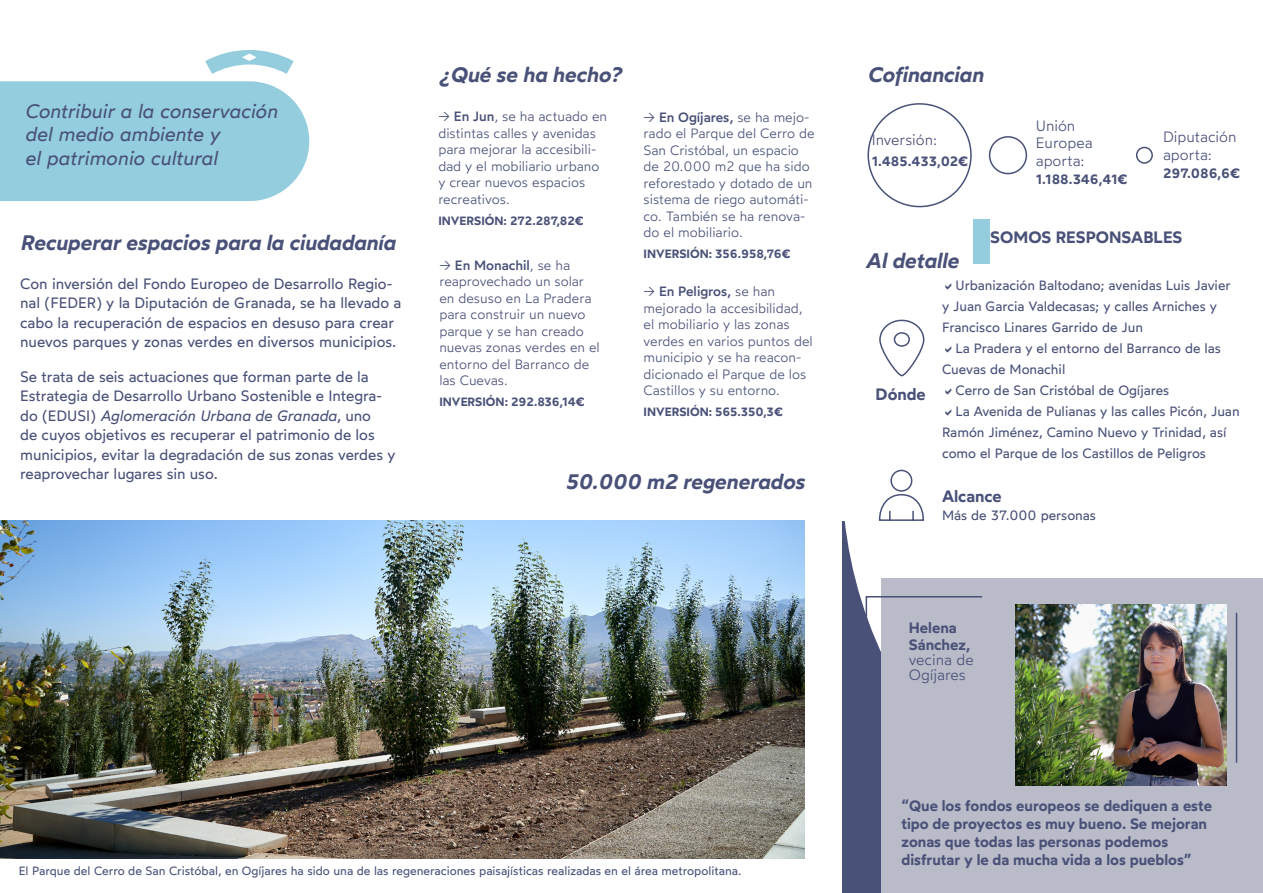
<style>
.page{position:relative;width:1263px;height:893px;background:#fff}
.page>*{position:absolute;margin:0;border:0;box-sizing:border-box;transform-origin:0 0}
.t1{font:italic 600 21px "Wotfard";color:#495178}
.t2{font:italic 19.5px/23.4px "Wotfard";color:#495178}
.t3{font:600 16.5px "Wotfard";color:#495178}
.t4{font:15px/19.5px "Wotfard";letter-spacing:-.005em;color:#495178}
.t5{font:600 15px/18px "Wotfard";color:#495178}
.t6{font:300 15px "Wotfard";color:#495178}
.t7{font:300 13.5px/16.5px "Wotfard";color:#495178}
.t8{font:13.5px/21px "Wotfard";color:#495178}
.t9{font:600 13.5px "Wotfard";color:#495178}
.t10{font:12px "Wotfard";color:#495178}
.t11{font:600 12px "Wotfard";color:#495178}
.s1{font-style:italic}
.s2{font-weight:500}
.s3{color:#4b4e79}
</style>
<div class="page">
<svg style="left:842px;top:103px;width:311px;height:790px"></svg>
<div style="left:832px;top:0;width:23px;height:520px;background:#fff"></div>
<svg style="left:205px;top:50px;width:89px;height:24px"></svg>
<div style="left:0;top:81px;width:309px;height:120px;background:#94cdde"></div>
<div style="left:867px;top:103px;width:105px;height:104px;border:2px solid #495178;border-radius:50%"></div>
<div style="left:989px;top:136px;width:38px;height:38px;border:2px solid #495178;border-radius:50%"></div>
<div style="left:1136px;top:147px;width:17px;height:17px;border:2px solid #495178;border-radius:50%"></div>
<div style="left:973px;top:219px;width:17px;height:45px;background:#94cdde"></div>
<svg style="left:878px;top:469px;width:47px;height:53px"></svg>
<svg style="left:878px;top:319px;width:47px;height:58px"></svg>
<div style="left:882px;top:578px;width:381px;height:315px;background:#b9bcc8"></div>
<img style="left:1015px;top:605px;width:211px;height:180px">
<svg style="left:865px;top:595px;width:118px;height:68px"></svg>
<hr style="left:1236px;top:613px;width:1px;height:150px;background:#495178">
<img style="left:0;top:521px;width:804px;height:338px">
<svg style="left:945px;top:283px;width:6px;height:6px"></svg>
<svg style="left:945px;top:346px;width:6px;height:6px"></svg>
<svg style="left:945px;top:388px;width:6px;height:6px"></svg>
<svg style="left:945px;top:409px;width:6px;height:6px"></svg>
<p class="t2" style="left:25px;top:99px;width:254px">Contribuir a la conservación del medio ambiente y</p>
<p class="t2" style="left:25px;top:146px;width:194px">el patrimonio cultural</p>
<p class="t1" style="left:20px;top:229px;width:377px">Recuperar espacios para la ciudadanía</p>
<p class="t4" style="left:20px;top:273px;width:383px">Con inversión del Fondo Europeo de Desarrollo Regio&shy;nal (FEDER) y la Diputación de Granada, se ha llevado a cabo la recuperación de espacios en desuso para crear nuevos parques y zonas verdes en diversos municipios.</p>
<p class="t4" style="left:20px;top:366px;width:377px">Se trata de seis actuaciones que forman parte de la Estrategia de Desarrollo Urbano Sostenible e Integra&shy;do (EDUSI) <span class="s1">Aglomeración Urbana de Granada</span>, uno<br>de cuyos objetivos es recuperar el patrimonio de los municipios, evitar la degradación de sus zonas verdes y reaprovechar lugares sin uso.</p>
<p class="t1" style="left:439px;top:62px;width:183px">¿Qué se ha hecho?</p>
<p class="t1" style="left:867px;top:62px;width:117px">Cofinancian</p>
<p class="t7" style="left:438px;top:108px;width:170px">→ <span class="s2">En Jun</span>, se ha actuado en distintas calles y avenidas para mejorar la accesibili&shy;dad y el mobiliario urbano y crear nuevos espacios recreativos.</p>
<p class="t11" style="left:438px;top:213px;width:147px">INVERSIÓN: 272.287,82<span class="s3">€</span></p>
<p class="t7" style="left:439px;top:256px;width:162px">→ <span class="s2">En Monachil</span>, se ha reaprovechado un solar en desuso en La Pradera para construir un nuevo parque y se han creado nuevas zonas verdes en el entorno del Barranco de las Cuevas.</p>
<p class="t11" style="left:439px;top:394px;width:146px">INVERSIÓN: 292.836,14<span class="s3">€</span></p>
<p class="t7" style="left:643px;top:108px;width:173px">→ <span class="s2">En Ogíjares,</span> se ha mejo&shy;rado el Parque del Cerro de<br>San Cristóbal, un espacio de 20.000 m2 que ha sido reforestado y dotado de un sistema de riego automáti&shy;co. También se ha renova&shy;do el mobiliario.</p>
<p class="t11" style="left:643px;top:246px;width:149px">INVERSIÓN: 356.958,76<span class="s3">€</span></p>
<p class="t7" style="left:643px;top:283px;width:171px">→ <span class="s2">En Peligros,</span> se han mejorado la accesibilidad, el mobiliario y las zonas verdes en varios puntos del municipio y se ha reacon&shy;dicionado el Parque de los<br>Castillos y su entorno.</p>
<p class="t11" style="left:643px;top:404px;width:141px">INVERSIÓN: 565.350,3<span class="s3">€</span></p>
<p class="t1" style="left:565px;top:469px;width:241px">50.000 m2 regenerados</p>
<p class="t6" style="left:872px;top:131px;width:67px">Inversión:</p>
<p class="t9" style="left:872px;top:153px;width:98px">1.485.433,02<span class="s3">€</span></p>
<p class="t1" style="left:866px;top:247px;width:94px">Al detalle</p>
<p class="t6" style="left:1036px;top:117px;width:41px">Unión</p>
<p class="t6" style="left:1036px;top:133px;width:58px">Europea</p>
<p class="t6" style="left:1036px;top:151px;width:50px">aporta:</p>
<p class="t9" style="left:1036px;top:171px;width:93px">1.188.346,41€</p>
<p class="t6" style="left:1163px;top:127px;width:75px">Diputación</p>
<p class="t6" style="left:1163px;top:145px;width:50px">aporta:</p>
<p class="t9" style="left:1163px;top:165px;width:78px">297.086,6€</p>
<p class="t3" style="left:990px;top:227px;width:194px">SOMOS RESPONSABLES</p>
<p class="t3" style="left:876px;top:384px;width:52px">Dónde</p>
<p class="t8" style="left:942px;top:274px;width:290px;text-indent:14px">Urbanización Baltodano; avenidas Luis Javier y Juan Garcia Valdecasas; y calles Arniches y<br>Francisco Linares Garrido de Jun</p>
<p class="t8" style="left:942px;top:337px;width:280px;text-indent:14px">La Pradera y el entorno del Barranco de las<br>Cuevas de Monachil</p>
<p class="t8" style="left:955px;top:379px;width:215px">Cerro de San Cristóbal de Ogíjares</p>
<p class="t8" style="left:942px;top:400px;width:299px;text-indent:14px">La Avenida de Pulianas y las calles Picón, Juan<br>Ramón Jiménez, Camino Nuevo y Trinidad, así como el Parque de los Castillos de Peligros</p>
<p class="t3" style="left:942px;top:486px;width:61px">Alcance</p>
<p class="t8" style="left:942px;top:505px;width:156px">Más de 37.000 personas</p>
<p class="t5" style="left:909px;top:619px;width:49px">Helena</p>
<p class="t5" style="left:909px;top:635px;width:63px">Sánchez,</p>
<p class="t6" style="left:909px;top:650px;width:66px">vecina de</p>
<p class="t6" style="left:909px;top:665px;width:59px">Ogíjares</p>
<p class="t10" style="left:19px;top:864px;width:724px">El Parque del Cerro de San Cristóbal, en Ogíjares ha sido una de las regeneraciones paisajísticas realizadas en el área metropolitana.</p>
<p class="t5" style="left:901px;top:796px;width:312px">“Que los fondos europeos se dediquen a este tipo de proyectos es muy bueno. Se mejoran zonas que todas las personas podemos</p>
<p class="t5" style="left:901px;top:850px;width:292px">disfrutar y le da mucha vida a los pueblos”</p>
</div>
